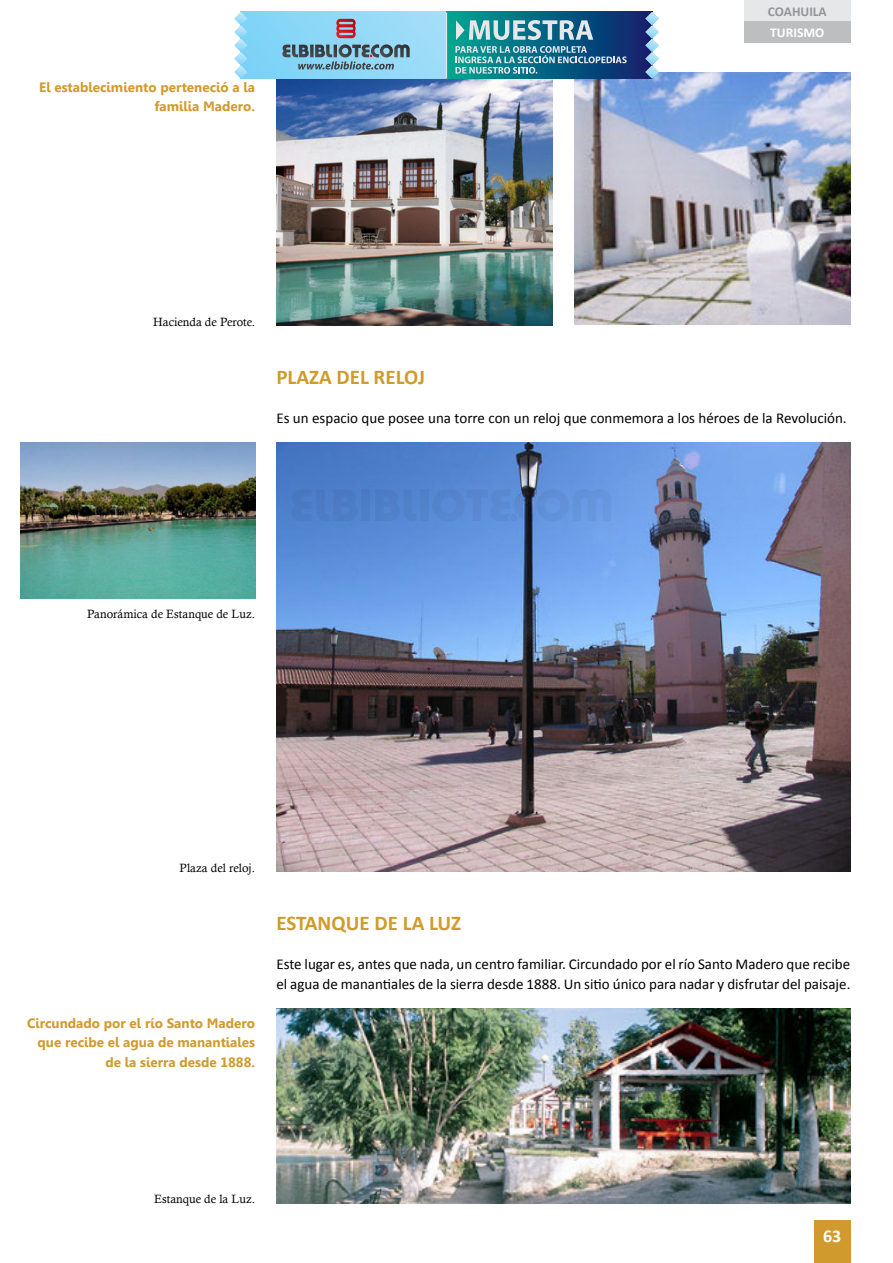
<style>
.page{position:relative;width:893px;height:1263px;background:#fff}
.page>*{position:absolute;margin:0;border:0;box-sizing:border-box;transform-origin:0 0}
.t1{font:700 21px "Calibri";color:#d09b2c}
.t2{font:700 18px "Calibri";color:#fff}
.t3{font:15px/19.5px "Calibri";color:#000}
.t4{font:700 13.5px/19.5px "Gisha";color:#d09b2c;text-align:right}
.t5{font:700 13.5px "Calibri";color:#939598}
.t6{font:700 13.5px "Calibri";color:#fff}
.t7{font:12px "Calisto";color:#000}
</style>
<div class="page">
<div style="left:814px;top:1220px;width:36px;height:43px;background:#d09b2c"></div>
<div style="left:744px;top:0;width:106px;height:21px;background:#e6e7e8"></div>
<div style="left:744px;top:21px;width:106px;height:22px;background:#bcbec0"></div>
<img style="left:276px;top:79px;width:277px;height:247px">
<img style="left:574px;top:72px;width:276px;height:253px">
<img style="left:276px;top:443px;width:574px;height:429px">
<img style="left:276px;top:1008px;width:574px;height:195px">
<img style="left:21px;top:443px;width:234px;height:156px">
<svg style="left:248px;top:12px;width:198px;height:67px;background:#8fd8f7"></svg>
<div style="left:288px;top:489px;width:73px;height:32px;background:#4c7dc6"></div>
<div style="left:362px;top:489px;width:8px;height:32px;background:#4d7dc6"></div>
<svg style="left:375px;top:489px;width:41px;height:32px"></svg>
<div style="left:420px;top:489px;width:8px;height:32px;background:#5182ca"></div>
<svg style="left:432px;top:489px;width:179px;height:33px;background:#5b89cf"></svg>
<div style="left:446px;top:12px;width:206px;height:67px;background:linear-gradient(to right,#00a694,#0c1f6e)"></div>
<svg style="left:234px;top:12px;width:14px;height:67px"></svg>
<svg style="left:645px;top:12px;width:14px;height:67px"></svg>
<svg style="left:336px;top:19px;width:20px;height:19px"></svg>
<svg style="left:281px;top:44px;width:129px;height:26px;background:#6e9bae"></svg>
<svg style="left:455px;top:46px;width:172px;height:28px;background:#3d859c"></svg>
<svg style="left:456px;top:20px;width:137px;height:20px;background:#70aab6"></svg>
<hr style="left:446px;top:13px;width:1px;height:66px;background:#e6e7e9">
<p class="t4" style="left:39px;top:77px;width:217px">El establecimiento perteneció a la familia Madero.</p>
<p class="t5" style="left:768px;top:3px;width:61px">COAHUILA</p>
<p class="t6" style="left:770px;top:24px;width:56px">TURISMO</p>
<p class="t7" style="left:153px;top:315px;width:103px">Hacienda de Perote.</p>
<h1 class="t1" style="left:276px;top:364px;width:150px">PLAZA DEL RELOJ</h1>
<p class="t3" style="left:276px;top:409px;width:572px">Es un espacio que posee una torre con un reloj que conmemora a los héroes de la Revolución.</p>
<p class="t7" style="left:87px;top:607px;width:169px">Panorámica de Estanque de Luz.</p>
<p class="t7" style="left:180px;top:861px;width:77px">Plaza del reloj.</p>
<p class="t4" style="left:27px;top:1013px;width:230px">Circundado por el río Santo Madero que recibe el agua de manantiales de la sierra desde 1888.</p>
<h1 class="t1" style="left:276px;top:910px;width:186px">ESTANQUE DE LA LUZ</h1>
<p class="t3" style="left:276px;top:955px;width:575px">Este lugar es, antes que nada, un centro familiar. Circundado por el río Santo Madero que recibe el agua de manantiales de la sierra desde 1888. Un sitio único para nadar y disfrutar del paisaje.</p>
<p class="t7" style="left:154px;top:1192px;width:103px">Estanque de la Luz.</p>
<p class="t2" style="left:823px;top:1225px;width:20px">63</p>
</div>
